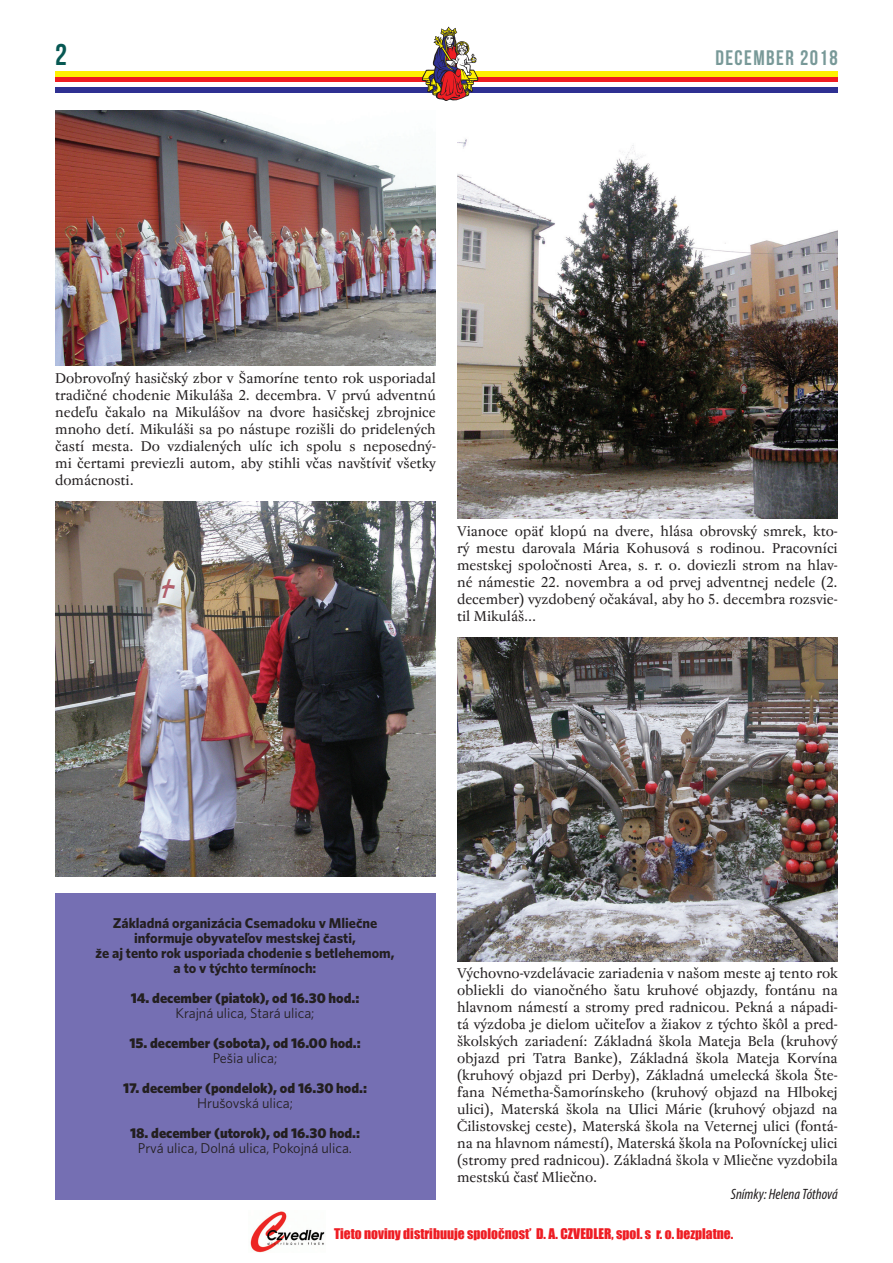
<style>
.page{position:relative;width:893px;height:1263px;background:#fff}
.page>*{position:absolute;margin:0;border:0;box-sizing:border-box;transform-origin:0 0}
.t1{font:30px "Bebas Neue";color:#075853}
.t2{font:21px "Bebas Neue";letter-spacing:.07em;color:#789998}
.t3{font:italic condensed 15px "Myriad Pro";color:#231f20}
.t4{font:14.25px/17px "Regent Pro";letter-spacing:-.005em;color:#231f20;text-align:justify}
.t5{font:14.25px/15px "Whitney CE Bold";letter-spacing:-.005em;color:#231f20;text-align:center}
.t6{font:14.25px "Whitney CE Black";letter-spacing:-.005em;color:#231f20}
.t7{font:14.25px "Whitney C Ebook";letter-spacing:-.005em;color:#231f20}
.t8{font:13.5px "Impact";color:#ee1d23}
</style>
<div class="page">
<div style="left:55px;top:71px;width:783px;height:6px;background:#fff101"></div>
<div style="left:55px;top:77px;width:783px;height:5px;background:#ee1d23"></div>
<div style="left:55px;top:87px;width:783px;height:6px;background:#2e3092"></div>
<svg style="left:422px;top:27px;width:56px;height:74px"></svg>
<img style="left:250px;top:1211px;width:75px;height:41px">
<img style="left:457px;top:138px;width:381px;height:381px">
<img style="left:457px;top:638px;width:381px;height:323px">
<img style="left:55px;top:111px;width:381px;height:255px">
<img style="left:55px;top:502px;width:381px;height:374px">
<div style="left:55px;top:893px;width:381px;height:306px;background:#756fb3"></div>
<h1 class="t1" style="left:55px;top:38px;width:13px">2</h1>
<h2 class="t2" style="left:715px;top:46px;width:124px">DECEMBER 2018</h2>
<p class="t4" style="left:55px;top:370px;width:382px">Dobrovoľný hasičský zbor v Šamoríne tento rok usporiadal tradičné chodenie Mikuláša 2. decembra. V prvú adventnú nedeľu čakalo na Mikulášov na dvore hasičskej zbrojnice mnoho detí. Mikuláši sa po nástupe rozišli do pridelených častí mesta. Do vzdialených ulíc ich spolu s neposedný&shy;mi čertami previezli autom, aby stihli včas navštíviť všetky domácnosti.</p>
<p class="t4" style="left:457px;top:523px;width:382px">Vianoce opäť klopú na dvere, hlása obrovský smrek, kto&shy;rý mestu darovala Mária Kohusová s rodinou. Pracovníci mestskej spoločnosti Area, s. r. o. doviezli strom na hlav&shy;né námestie 22. novembra a od prvej adventnej nedele (2. december) vyzdobený očakával, aby ho 5. decembra rozsvie&shy;til Mikuláš...</p>
<p class="t5" style="left:96px;top:915px;width:300px">Základná organizácia Csemadoku v Mliečne informuje obyvateľov mestskej časti,<br>že aj tento rok usporiada chodenie s betlehemom, a to v týchto termínoch:</p>
<p class="t6" style="left:131px;top:989px;width:230px">14. december (piatok), od 16.30 hod.:</p>
<p class="t7" style="left:176px;top:1005px;width:140px">Krajná ulica, Stará ulica;</p>
<p class="t6" style="left:129px;top:1034px;width:233px">15. december (sobota), od 16.00 hod.:</p>
<p class="t7" style="left:213px;top:1050px;width:66px">Pešia ulica;</p>
<p class="t6" style="left:123px;top:1079px;width:245px">17. december (pondelok), od 16.30 hod.:</p>
<p class="t7" style="left:197px;top:1095px;width:97px">Hrušovská ulica;</p>
<p class="t6" style="left:130px;top:1124px;width:232px">18. december (utorok), od 16.30 hod.:</p>
<p class="t7" style="left:138px;top:1140px;width:216px">Prvá ulica, Dolná ulica, Pokojná ulica.</p>
<p class="t4" style="left:457px;top:965px;width:382px">Výchovno-vzdelávacie zariadenia v našom meste aj tento rok obliekli do vianočného šatu kruhové objazdy, fontánu na hlavnom námestí a stromy pred radnicou. Pekná a nápadi&shy;tá výzdoba je dielom učiteľov a žiakov z týchto škôl a pred&shy;školských zariadení: Základná škola Mateja Bela (kruhový objazd pri Tatra Banke), Základná škola Mateja Korvína (kruhový objazd pri Derby), Základná umelecká škola Šte&shy;fana Németha-Šamorínskeho (kruhový objazd na Hlbokej ulici), Materská škola na Ulici Márie (kruhový objazd na Čilistovskej ceste), Materská škola na Veternej ulici (fontá&shy;na na hlavnom námestí), Materská škola na Poľovníckej ulici (stromy pred radnicou). Základná škola v Mliečne vyzdobila mestskú časť Mliečno.</p>
<p class="t3" style="left:731px;top:1185px;width:108px">Snímky: Helena Tóthová</p>
<p class="t8" style="left:334px;top:1223px;width:401px">Tieto noviny distribuuje spoločnosť D. A. CZVEDLER, spol. s r. o. bezplatne.</p>
</div>
